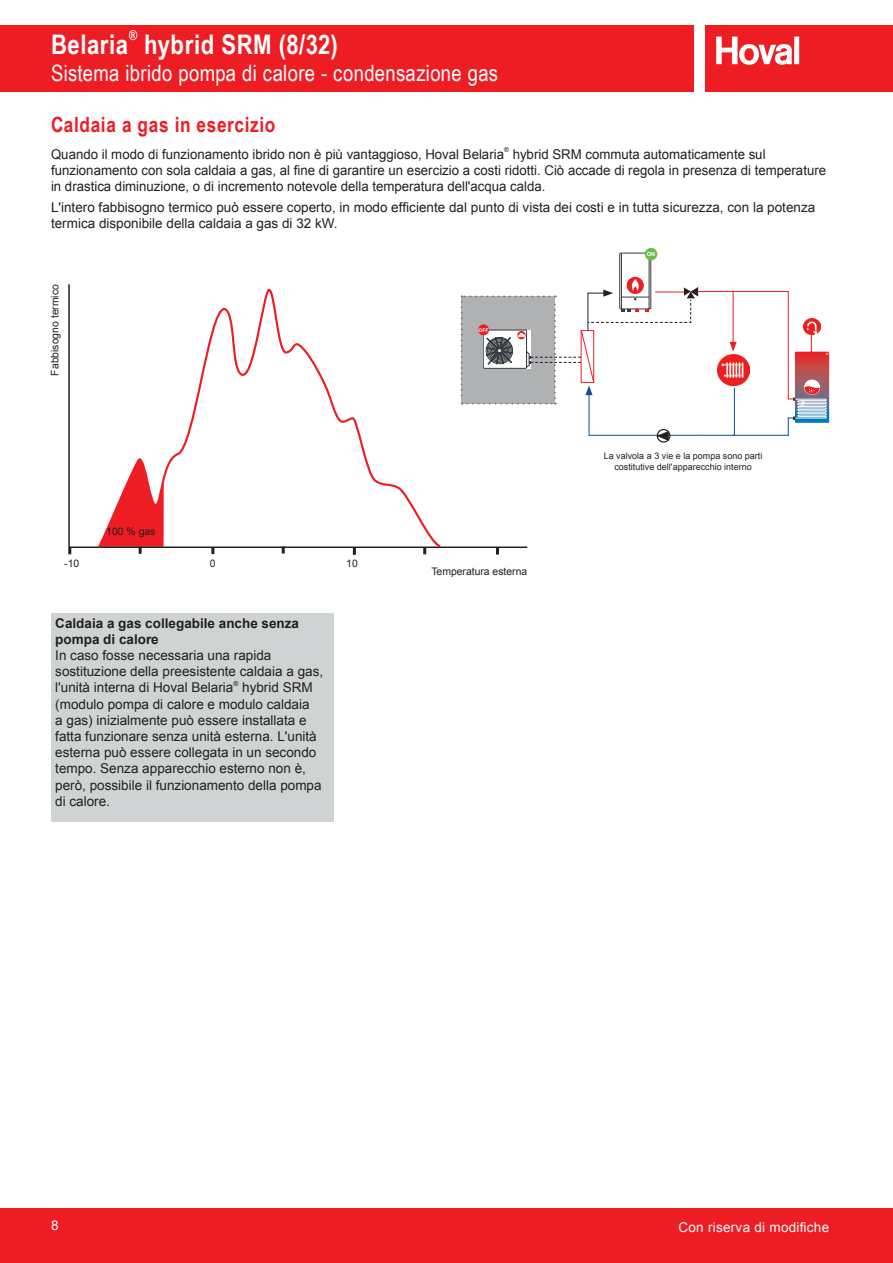
<style>
.page{position:relative;width:893px;height:1263px;background:#fff}
.page>*{position:absolute;margin:0;border:0;box-sizing:border-box;transform-origin:0 0}
.t1{font:700 27px "Arial Narrow";letter-spacing:.02em;color:#fff}
.t2{font:22.5px "Arial Narrow";letter-spacing:.015em;color:#fff}
.t3{font:700 21px "Arial Narrow";letter-spacing:.03em;color:#ee1d23}
.t4{font:13.5px/16.2px "Arial";color:#231f20}
.t5{font:700 13.5px/16.2px "Arial";color:#231f20}
.t6{font:13.5px "Arial";letter-spacing:.02em;color:#fff}
.t7{font:700 13.5px "Arial Narrow";color:#fff}
.t8{font:10.35px "Arial";color:#231f20}
.t9{font:9px/10.8px "Arial";color:#231f20;text-align:center}
.t10{font:6.75px "Arial";color:#231f20}
.t11{font:700 5.7px "Arial";color:#fff}
.t12{font:700 4.95px "Arial";color:#fff}
.t13{font:700 3px "Arial";color:#fff;scale:1.05 1}
</style>
<div class="page">
<div style="left:0;top:1208px;width:893px;height:55px;background:#ee1d23"></div>
<div style="left:705px;top:26px;width:188px;height:66px;background:#ee1d23"></div>
<svg style="left:716px;top:37px;width:83px;height:28px"></svg>
<div style="left:0;top:26px;width:694px;height:66px;background:#ee1d23"></div>
<hr style="left:69px;top:546px;width:458px;height:2px;background:#231f20">
<hr style="left:68px;top:284px;width:2px;height:263px;background:#231f20">
<svg style="left:68px;top:547px;width:3px;height:7px"></svg>
<svg style="left:211px;top:550px;width:3px;height:4px"></svg>
<svg style="left:423px;top:550px;width:3px;height:4px"></svg>
<svg style="left:353px;top:550px;width:3px;height:5px"></svg>
<svg style="left:496px;top:548px;width:3px;height:7px"></svg>
<svg style="left:96px;top:288px;width:347px;height:262px"></svg>
<div style="left:51px;top:613px;width:282px;height:209px;background:#cfd3d4"></div>
<div style="left:657px;top:429px;width:13px;height:14px;border:1px solid #231f20;border-radius:50%"></div>
<svg style="left:461px;top:253px;width:276px;height:188px"></svg>
<img style="left:718px;top:354px;width:32px;height:31px">
<hr style="left:734px;top:291px;width:55px;height:1px;background:#ee1d23">
<hr style="left:788px;top:291px;width:1px;height:108px;background:#ee1d23">
<hr style="left:733px;top:435px;width:56px;height:1px;background:#0d4da1">
<svg style="left:788px;top:334px;width:41px;height:102px"></svg>
<img style="left:804px;top:318px;width:16px;height:17px">
<div style="left:645px;top:248px;width:12px;height:12px;background:#69bd45;border-radius:50%"></div>
<div style="left:478px;top:324px;width:11px;height:11px;background:#ee1d23;border-radius:50%"></div>
<h1 class="t1" style="left:51px;top:24px;width:79px">Belaria</h1>
<p class="t7" style="left:129px;top:25px;width:10px">®</p>
<h1 class="t1" style="left:144px;top:24px;width:195px">hybrid SRM (8/32)</h1>
<h2 class="t2" style="left:51px;top:57px;width:449px">Sistema ibrido pompa di calore - condensazione gas</h2>
<h3 class="t3" style="left:51px;top:109px;width:226px">Caldaia a gas in esercizio</h3>
<p class="t4" style="left:51px;top:146px;width:454px">Quando il modo di funzionamento ibrido non è più vantaggioso, Hoval Belaria</p>
<p class="t10" style="left:504px;top:145px;width:6px">®</p>
<p class="t4" style="left:51px;top:146px;width:777px;text-indent:462px">hybrid SRM commuta automaticamente sul funzionamento con sola caldaia a gas, al fine di garantire un esercizio a costi ridotti. Ciò accade di regola in presenza di temperature in drastica diminuzione, o di incremento notevole della temperatura dell'acqua calda.</p>
<p class="t4" style="left:51px;top:199px;width:766px">L'intero fabbisogno termico può essere coperto, in modo efficiente dal punto di vista dei costi e in tutta sicurezza, con la potenza termica disponibile della caldaia a gas di 32 kW.</p>
<p class="t8" style="left:48px;top:376px;width:93px;rotate:-90deg">Fabbisogno termico</p>
<p class="t8" style="left:106px;top:525px;width:51px">100 % gas</p>
<p class="t8" style="left:64px;top:556px;width:17px">-10</p>
<p class="t8" style="left:210px;top:556px;width:7px">0</p>
<p class="t8" style="left:346px;top:556px;width:13px">10</p>
<p class="t5" style="left:55px;top:615px;width:245px">Caldaia a gas collegabile anche senza pompa di calore</p>
<p class="t4" style="left:55px;top:647px;width:269px">In caso fosse necessaria una rapida sostituzione della preesistente caldaia a gas, l'unità interna di Hoval Belaria</p>
<p class="t10" style="left:233px;top:679px;width:6px">®</p>
<p class="t4" style="left:55px;top:680px;width:268px;text-indent:187px">hybrid SRM (modulo pompa di calore e modulo caldaia<br>a gas) inizialmente può essere installata e fatta funzionare senza unità esterna. L'unità esterna può essere collegata in un secondo tempo. Senza apparecchio esterno non è, però, possibile il funzionamento della pompa di calore.</p>
<p class="t12" style="left:479px;top:327px;width:11px">OFF</p>
<p class="t8" style="left:431px;top:565px;width:97px">Temperatura esterna</p>
<p class="t11" style="left:647px;top:250px;width:10px">ON</p>
<p class="t9" style="left:604px;top:451px;width:160px">La valvola a 3 vie e la pompa sono parti costitutive dell'apparecchio interno</p>
<p class="t13" style="left:826px;top:352px;width:3px">E</p>
<p class="t6" style="left:51px;top:1217px;width:9px">8</p>
<p class="t6" style="left:678px;top:1218px;width:152px">Con riserva di modifiche</p>
</div>
